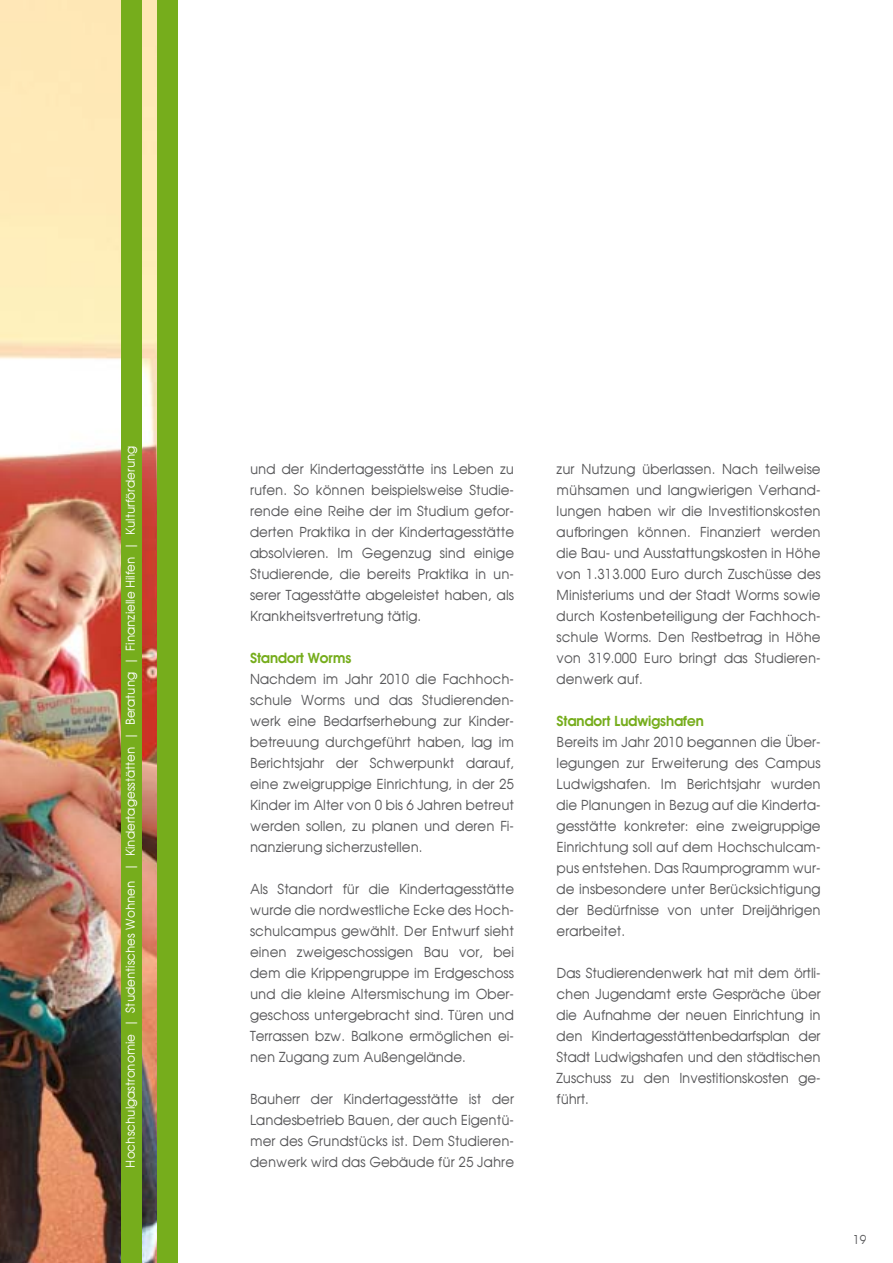
<style>
.page{position:relative;width:893px;height:1263px;background:#fff}
.page>*{position:absolute;margin:0;border:0;box-sizing:border-box;transform-origin:0 0}
.t1{font:13.5px/21px "Avant Garde";color:#58585a;text-align:justify}
.t2{font:600 13.5px "Avant Garde";color:#76ad1c}
.t3{font:12px "Avant Garde";color:#fff}
.t4{font:12px "Avant Garde";color:#58585a}
</style>
<div class="page">
<img style="left:0;top:0;width:157px;height:1263px">
<div style="left:157px;top:0;width:21px;height:1263px;background:#76ad1c"></div>
<div style="left:121px;top:0;width:20px;height:1263px;background:#76ad1c"></div>
<p class="t3" style="left:123px;top:1167px;width:723px;rotate:-90deg">Hochschulgastronomie | Studentisches Wohnen | Kindertagesstätten | Beratung | Finanzielle Hilfen | Kulturförderung</p>
<p class="t1" style="left:250px;top:459px;width:266px">und der Kindertagesstätte ins Leben zu rufen. So können beispielsweise Studie&shy;rende eine Reihe der im Studium gefor&shy;derten Praktika in der Kindertagesstätte absolvieren. Im Gegenzug sind einige Studierende, die bereits Praktika in un&shy;serer Tagesstätte abgeleistet haben, als Krankheitsvertretung tätig.</p>
<p class="t2" style="left:250px;top:650px;width:103px">Standort Worms</p>
<p class="t1" style="left:250px;top:669px;width:266px">Nachdem im Jahr 2010 die Fachhoch&shy;schule Worms und das Studierenden&shy;werk eine Bedarfserhebung zur Kinder&shy;betreuung durchgeführt haben, lag im Berichtsjahr der Schwerpunkt darauf, eine zweigruppige Einrichtung, in der 25<br>Kinder im Alter von 0 bis 6 Jahren betreut werden sollen, zu planen und deren Fi&shy;nanzierung sicherzustellen.</p>
<p class="t1" style="left:250px;top:879px;width:266px">Als Standort für die Kindertagesstätte wurde die nordwestliche Ecke des Hoch&shy;schulcampus gewählt. Der Entwurf sieht einen zweigeschossigen Bau vor, bei dem die Krippengruppe im Erdgeschoss und die kleine Altersmischung im Ober&shy;geschoss untergebracht sind. Türen und Terrassen bzw. Balkone ermöglichen ei&shy;nen Zugang zum Außengelände.</p>
<p class="t1" style="left:250px;top:1089px;width:266px">Bauherr der Kindertagesstätte ist der Landesbetrieb Bauen, der auch Eigentü&shy;mer des Grundstücks ist. Dem Studieren&shy;denwerk wird das Gebäude für 25 Jahre</p>
<p class="t1" style="left:557px;top:459px;width:266px">zur Nutzung überlassen. Nach teilweise mühsamen und langwierigen Verhand&shy;lungen haben wir die Investitionskosten aufbringen können. Finanziert werden die Bau- und Ausstattungskosten in Höhe von 1.313.000 Euro durch Zuschüsse des Ministeriums und der Stadt Worms sowie durch Kostenbeteiligung der Fachhoch&shy;schule Worms. Den Restbetrag in Höhe von 319.000 Euro bringt das Studieren&shy;denwerk auf.</p>
<p class="t2" style="left:557px;top:713px;width:149px">Standort Ludwigshafen</p>
<p class="t1" style="left:557px;top:732px;width:266px">Bereits im Jahr 2010 begannen die Über&shy;legungen zur Erweiterung des Campus Ludwigshafen. Im Berichtsjahr wurden die Planungen in Bezug auf die Kinderta&shy;gesstätte konkreter: eine zweigruppige Einrichtung soll auf dem Hochschulcam&shy;pus entstehen. Das Raumprogramm wur&shy;de insbesondere unter Berücksichtigung der Bedürfnisse von unter Dreijährigen erarbeitet.</p>
<p class="t1" style="left:557px;top:963px;width:266px">Das Studierendenwerk hat mit dem örtli&shy;chen Jugendamt erste Gespräche über die Aufnahme der neuen Einrichtung in den Kindertagesstättenbedarfsplan der Stadt Ludwigshafen und den städtischen Zuschuss zu den Investitionskosten ge&shy;führt.</p>
<p class="t4" style="left:853px;top:1233px;width:15px">19</p>
</div>
